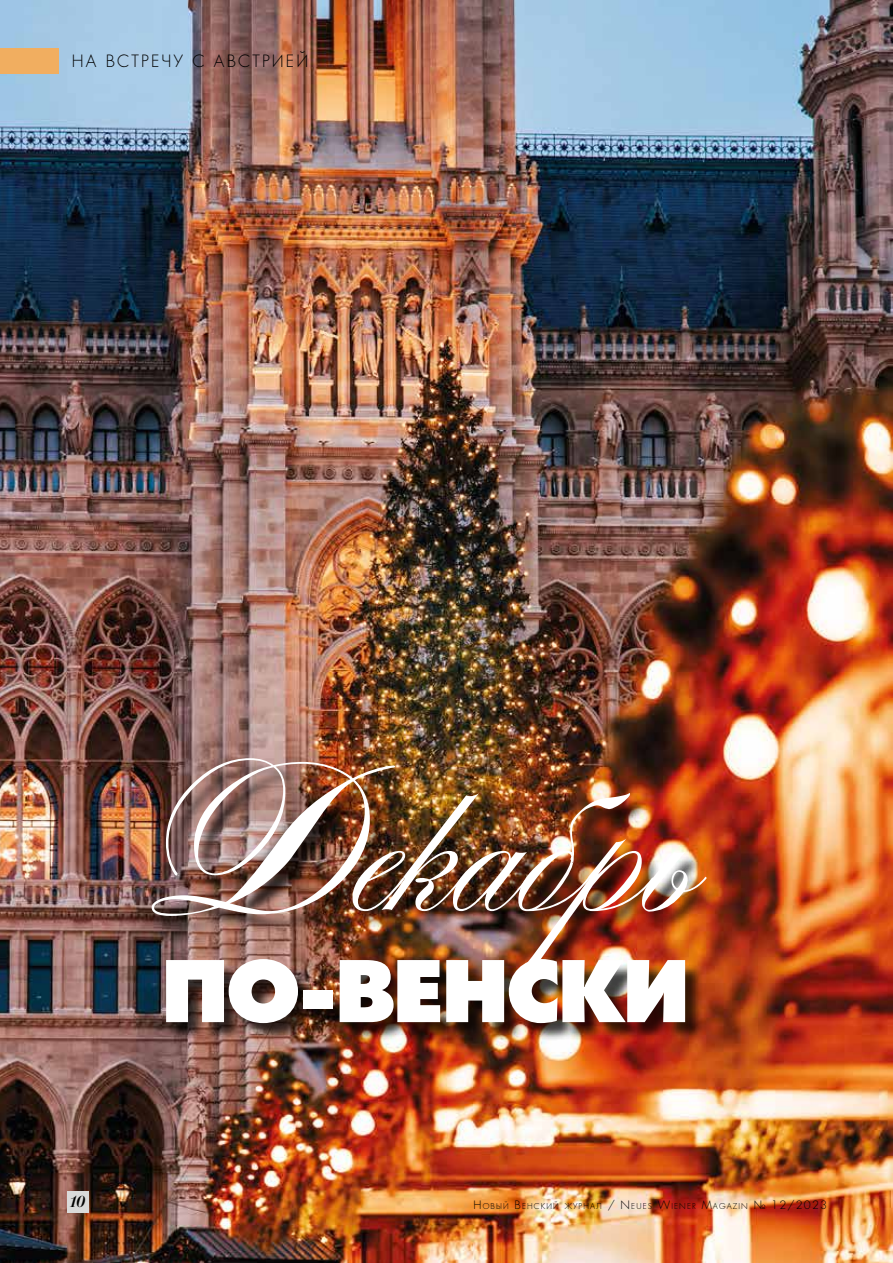
<style>
.page{position:relative;width:893px;height:1263px;background:#fff}
.page>*{position:absolute;margin:0;border:0;box-sizing:border-box;transform-origin:0 0}
.t1{font:267.3px "Alexandra Script";color:#fff}
.t2{font:82.35px "Favorit Extra Bold C";letter-spacing:-.04em;color:#fff}
.t3{font:16.5px "Favorit Light C";letter-spacing:.13em;color:#000}
.t4{font:italic 16.5px "Paragon Nord C";color:#000}
.t5{font:7.8px "Favorit Light C";letter-spacing:.145em;color:#000}
.s1{font-size:11.25px}
</style>
<div class="page">
<img style="left:0;top:0;width:893px;height:1263px">
<div style="left:67px;top:1192px;width:22px;height:21px;background:#dadada"></div>
<div style="left:0;top:48px;width:59px;height:25px;background:#f1ae60"></div>
<div style="left:155px;top:760px;width:570px;height:281px;background:#000;opacity:.75"></div>
<h3 class="t3" style="left:72px;top:50px;width:238px">НА ВСТРЕЧУ С АВСТРИЕЙ</h3>
<h1 class="t1" style="left:157px;top:726px;width:539px">Декабрь</h1>
<h2 class="t2" style="left:161px;top:940px;width:531px">ПО-ВЕНСКИ</h2>
<h3 class="t4" style="left:69px;top:1192px;width:17px">10</h3>
<p class="t5" style="left:474px;top:1201px;width:355px"><span class="s1">Н</span>ОВЫЙ <span class="s1">В</span>ЕНСКИЙ ЖУРНАЛ <span class="s1">/</span> <span class="s1">N</span>EUES <span class="s1">W</span>IEN ER <span class="s1">M</span>AGAZIN <span class="s1">№ 12/2023</span></p>
</div>
